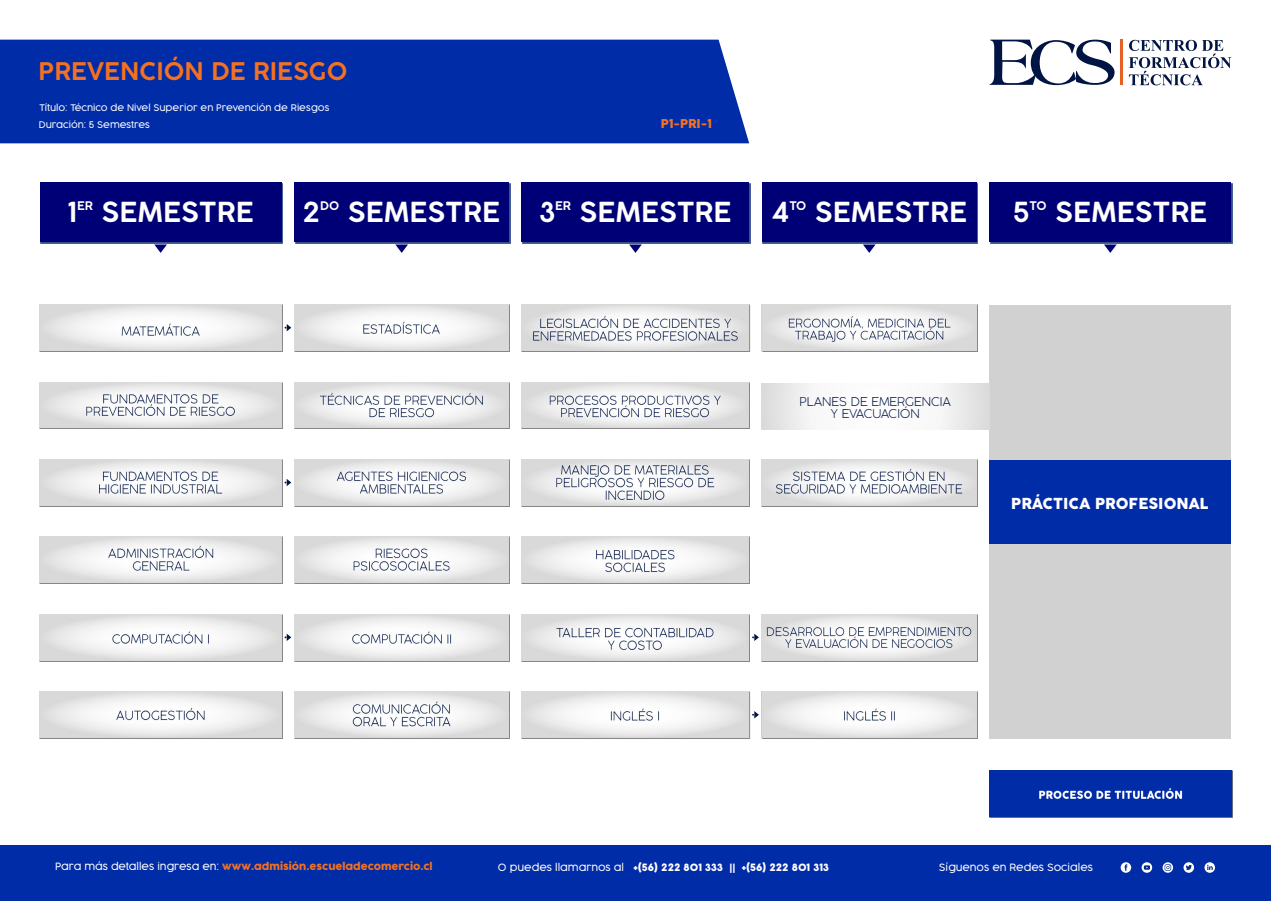
<style>
.page{position:relative;width:1271px;height:901px;background:#fff}
.page>*{position:absolute;margin:0;border:0;box-sizing:border-box;transform-origin:0 0}
.t1{font:300 27.3px "Cocogoose Pro";color:#fff}
.t2{font:300 24px "Cocogoose Pro";color:#f37121}
.t3{font:15px "Cocogoose Pro";color:#fff}
.t4{font:200 12px/12.3px "Cocogoose Pro";color:#001543;text-align:center}
.t5{font:12px "Cocogoose Pro";color:#f37121}
.t6{font:300 11.7px "Cocogoose Pro";color:#fff}
.t7{font:9.9px "Cocogoose Pro";color:#f37121}
.t8{font:9.9px "Cocogoose Pro";color:#fff}
.t9{font:300 9.9px "Cocogoose Pro";color:#fff}
.t10{font:300 9px/17.4px "Cocogoose Pro";color:#fff}
.s1{font-weight:300;color:#fff}
.s2{font-weight:300}
</style>
<div class="page">
<div style="left:0;top:40px;width:749px;height:103px;background:#002ca8"></div>
<svg style="left:1128px;top:40px;width:102px;height:45px"></svg>
<hr style="left:1119px;top:40px;width:3px;height:45px;background:#e56025">
<svg style="left:989px;top:40px;width:125px;height:45px"></svg>
<img style="left:295px;top:183px;width:215px;height:60px">
<div style="left:294px;top:182px;width:215px;height:60px;background:#000076"></div>
<img style="left:41px;top:183px;width:242px;height:60px">
<div style="left:40px;top:182px;width:241px;height:60px;background:#000076"></div>
<svg style="left:395px;top:244px;width:13px;height:9px"></svg>
<img style="left:522px;top:183px;width:228px;height:60px">
<div style="left:521px;top:182px;width:228px;height:60px;background:#000076"></div>
<svg style="left:629px;top:244px;width:12px;height:9px"></svg>
<img style="left:762px;top:183px;width:215px;height:60px">
<div style="left:761px;top:182px;width:215px;height:60px;background:#000076"></div>
<svg style="left:863px;top:244px;width:12px;height:9px"></svg>
<img style="left:990px;top:183px;width:242px;height:60px">
<div style="left:989px;top:182px;width:241px;height:60px;background:#000076"></div>
<svg style="left:1104px;top:244px;width:12px;height:9px"></svg>
<svg style="left:154px;top:244px;width:13px;height:9px"></svg>
<div style="left:989px;top:306px;width:241px;height:432px;background:#d1d1d1"></div>
<img style="left:989px;top:770px;width:242px;height:47px">
<div style="left:989px;top:460px;width:241px;height:83px;background:#002ca8"></div>
<div style="left:0;top:844px;width:1270px;height:56px;background:#002ca8"></div>
<svg style="left:1183px;top:862px;width:10px;height:10px"></svg>
<svg style="left:1185px;top:864px;width:6px;height:6px"></svg>
<svg style="left:1120px;top:862px;width:10px;height:10px"></svg>
<svg style="left:1124px;top:864px;width:3px;height:6px"></svg>
<svg style="left:1141px;top:862px;width:10px;height:10px"></svg>
<svg style="left:1143px;top:865px;width:6px;height:4px"></svg>
<svg style="left:1162px;top:862px;width:10px;height:10px"></svg>
<svg style="left:1204px;top:862px;width:10px;height:10px"></svg>
<svg style="left:1206px;top:864px;width:6px;height:5px"></svg>
<img style="left:40px;top:304px;width:242px;height:47px">
<img style="left:40px;top:382px;width:242px;height:47px">
<img style="left:40px;top:537px;width:242px;height:46px">
<img style="left:40px;top:691px;width:242px;height:47px">
<img style="left:40px;top:459px;width:242px;height:47px">
<img style="left:40px;top:614px;width:242px;height:47px">
<img style="left:294px;top:304px;width:215px;height:47px">
<img style="left:294px;top:382px;width:215px;height:47px">
<img style="left:294px;top:459px;width:215px;height:47px">
<img style="left:294px;top:537px;width:215px;height:46px">
<img style="left:294px;top:614px;width:215px;height:47px">
<img style="left:294px;top:691px;width:215px;height:47px">
<img style="left:521px;top:304px;width:456px;height:47px">
<img style="left:521px;top:382px;width:228px;height:47px">
<img style="left:521px;top:459px;width:228px;height:47px">
<img style="left:521px;top:537px;width:228px;height:46px">
<img style="left:761px;top:459px;width:216px;height:47px">
<img style="left:521px;top:614px;width:228px;height:47px">
<img style="left:521px;top:691px;width:456px;height:47px">
<img style="left:761px;top:614px;width:216px;height:47px">
<svg style="left:752px;top:711px;width:6px;height:7px"></svg>
<svg style="left:752px;top:633px;width:6px;height:8px"></svg>
<svg style="left:284px;top:479px;width:7px;height:7px"></svg>
<svg style="left:284px;top:633px;width:7px;height:8px"></svg>
<svg style="left:284px;top:324px;width:7px;height:7px"></svg>
<svg style="left:761px;top:383px;width:228px;height:46px"></svg>
<h2 class="t2" style="left:39px;top:60px;width:310px">PREVENCIÓN DE RIESGO</h2>
<p class="t10" style="left:39px;top:99px;width:292px">Título: Técnico de Nivel Superior en Prevención de Riesgos<br>Duración: 5 Semestres</p>
<h3 class="t5" style="left:660px;top:118px;width:53px">P1-PRI-1</h3>
<h1 class="t1" style="left:67px;top:200px;width:11px">1</h1>
<h1 class="t1" style="left:348px;top:200px;width:153px">SEMESTRE</h1>
<p class="t6" style="left:77px;top:201px;width:17px">ER</p>
<h1 class="t1" style="left:102px;top:200px;width:153px">SEMESTRE</h1>
<h1 class="t1" style="left:539px;top:200px;width:17px">3</h1>
<p class="t6" style="left:555px;top:201px;width:17px">ER</p>
<h1 class="t1" style="left:579px;top:200px;width:153px">SEMESTRE</h1>
<h1 class="t1" style="left:771px;top:200px;width:19px">4</h1>
<p class="t6" style="left:789px;top:201px;width:19px">TO</p>
<h1 class="t1" style="left:814px;top:200px;width:153px">SEMESTRE</h1>
<h1 class="t1" style="left:1012px;top:200px;width:18px">5</h1>
<p class="t6" style="left:1029px;top:201px;width:19px">TO</p>
<h1 class="t1" style="left:1054px;top:200px;width:153px">SEMESTRE</h1>
<h1 class="t1" style="left:302px;top:200px;width:19px">2</h1>
<p class="t6" style="left:320px;top:201px;width:21px">DO</p>
<h3 class="t4" style="left:799px;top:396px;width:153px">PLANES DE EMERGENCIA<br>Y EVACUACIÓN</h3>
<h3 class="t3" style="left:1011px;top:496px;width:199px">PRÁCTICA PROFESIONAL</h3>
<p class="t7" style="left:55px;top:861px;width:379px"><span class="s1">Para más detalles ingresa en:</span> www.admisión.escueladecomercio.cl</p>
<p class="t8" style="left:498px;top:862px;width:332px"><span class="s2">O puedes llamarnos al</span> +(56) 222 801 333 || +(56) 222 801 313</p>
<p class="t9" style="left:938px;top:862px;width:156px">Síguenos en Redes Sociales</p>
</div>
